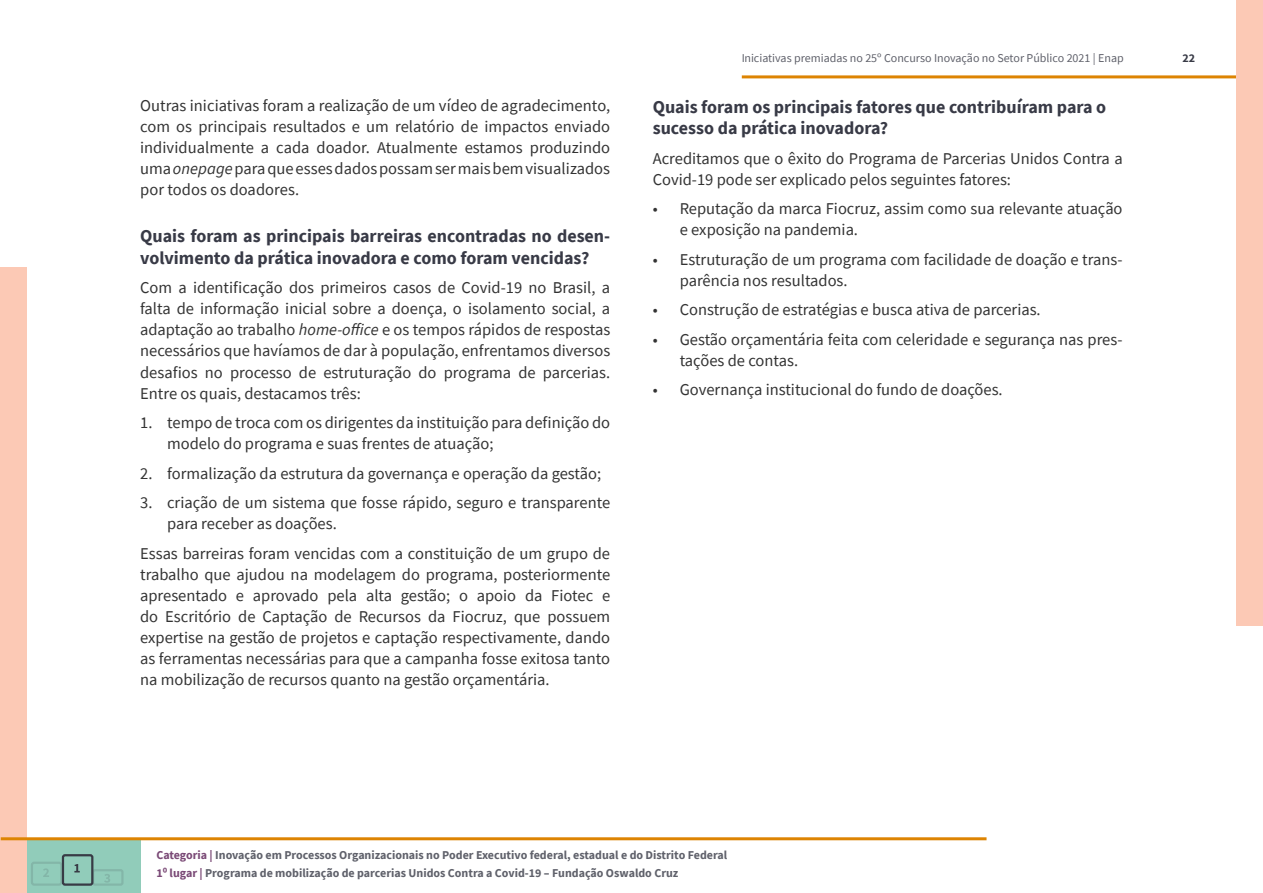
<style>
.page{position:relative;width:1263px;height:893px;background:#fff}
.page>*{position:absolute;margin:0;border:0;box-sizing:border-box;transform-origin:0 0}
.t1{font:700 18px/21.6px "Source Sans Pro";color:#383a46}
.t2{font:16.5px/21px "Source Sans Pro";color:#333}
.t3{font:700 12px/18px "Source Sans Pro";color:#383a46}
.t4{font:12px "Source Sans Pro";color:#383a46}
.s1{font-style:italic}
.s2{color:#591c54}
</style>
<div class="page">
<div style="left:2px;top:841px;width:138px;height:52px;background:#91ccba"></div>
<div style="left:0;top:268px;width:27px;height:625px;background:#fcc9b5"></div>
<hr style="left:1px;top:837px;width:985px;height:3px;background:#dd8402">
<hr style="left:742px;top:75px;width:521px;height:3px;background:#dd8402">
<div style="left:1237px;top:0;width:26px;height:625px;background:#fcc9b5"></div>
<div style="left:62px;top:854px;width:31px;height:32px;border:2px solid #383b45;border-radius:2px"></div>
<svg style="left:74px;top:864px;width:6px;height:8px"></svg>
<div style="left:92px;top:869px;width:32px;height:17px;border:2px solid #383b45;border-radius:2px"></div>
<svg style="left:104px;top:874px;width:6px;height:9px"></svg>
<div style="left:31px;top:862px;width:31px;height:24px;border:2px solid #383b45;border-radius:2px"></div>
<svg style="left:43px;top:868px;width:6px;height:9px"></svg>
<p class="t2" style="left:140px;top:95px;width:472px;text-align:justify">Outras iniciativas foram a realização de um vídeo de agradecimento, com os principais resultados e um relatório de impactos enviado individualmente a cada doador. Atualmente estamos produzindo uma <span class="s1">onepage</span> para que esses dados possam ser mais bem visualizados por todos os doadores.</p>
<p class="t1" style="left:140px;top:225px;width:472px">Quais foram as principais barreiras encontradas no desen&shy;volvimento da prática inovadora e como foram vencidas?</p>
<p class="t2" style="left:140px;top:277px;width:472px;text-align:justify">Com a identificação dos primeiros casos de Covid-19 no Brasil, a falta de informação inicial sobre a doença, o isolamento social, a adaptação ao trabalho <span class="s1">home-office</span> e os tempos rápidos de respostas necessários que havíamos de dar à população, enfrentamos diversos desafios no processo de estruturação do programa de parcerias.<br>Entre os quais, destacamos três:</p>
<p class="t2" style="left:167px;top:412px;width:445px;text-indent:-27px">1. tempo de troca com os dirigentes da instituição para definição do modelo do programa e suas frentes de atuação;</p>
<p class="t2" style="left:140px;top:462px;width:462px">2. formalização da estrutura da governança e operação da gestão;</p>
<p class="t2" style="left:167px;top:492px;width:445px;text-indent:-27px">3. criação de um sistema que fosse rápido, seguro e transparente para receber as doações.</p>
<p class="t2" style="left:140px;top:542px;width:472px;text-align:justify">Essas barreiras foram vencidas com a constituição de um grupo de trabalho que ajudou na modelagem do programa, posteriormente apresentado e aprovado pela alta gestão; o apoio da Fiotec e do Escritório de Captação de Recursos da Fiocruz, que possuem expertise na gestão de projetos e captação respectivamente, dando as ferramentas necessárias para que a campanha fosse exitosa tanto na mobilização de recursos quanto na gestão orçamentária.</p>
<p class="t4" style="left:741px;top:50px;width:384px">Iniciativas premiadas no 25º Concurso Inovação no Setor Público 2021 | Enap</p>
<p class="t3" style="left:1182px;top:49px;width:14px">22</p>
<p class="t1" style="left:653px;top:96px;width:455px">Quais foram os principais fatores que contribuíram para o sucesso da prática inovadora?</p>
<p class="t2" style="left:653px;top:148px;width:471px">Acreditamos que o êxito do Programa de Parcerias Unidos Contra a<br>Covid-19 pode ser explicado pelos seguintes fatores:</p>
<p class="t2" style="left:680px;top:198px;width:444px;text-indent:-27px">• Reputação da marca Fiocruz, assim como sua relevante atuação e exposição na pandemia.</p>
<p class="t2" style="left:680px;top:249px;width:444px;text-indent:-27px">• Estruturação de um programa com facilidade de doação e trans&shy;parência nos resultados.</p>
<p class="t2" style="left:653px;top:299px;width:389px">• Construção de estratégias e busca ativa de parcerias.</p>
<p class="t2" style="left:680px;top:329px;width:444px;text-indent:-27px">• Gestão orçamentária feita com celeridade e segurança nas pres&shy;tações de contas.</p>
<p class="t2" style="left:653px;top:379px;width:351px">• Governança institucional do fundo de doações.</p>
<p class="t3" style="left:156px;top:846px;width:572px"><span class="s2">Categoria |</span> Inovação em Processos Organizacionais no Poder Executivo federal, estadual e do Distrito Federal<br><span class="s2">1⁰ lugar |</span> Programa de mobilização de parcerias Unidos Contra a Covid-19 – Fundação Oswaldo Cruz</p>
</div>
